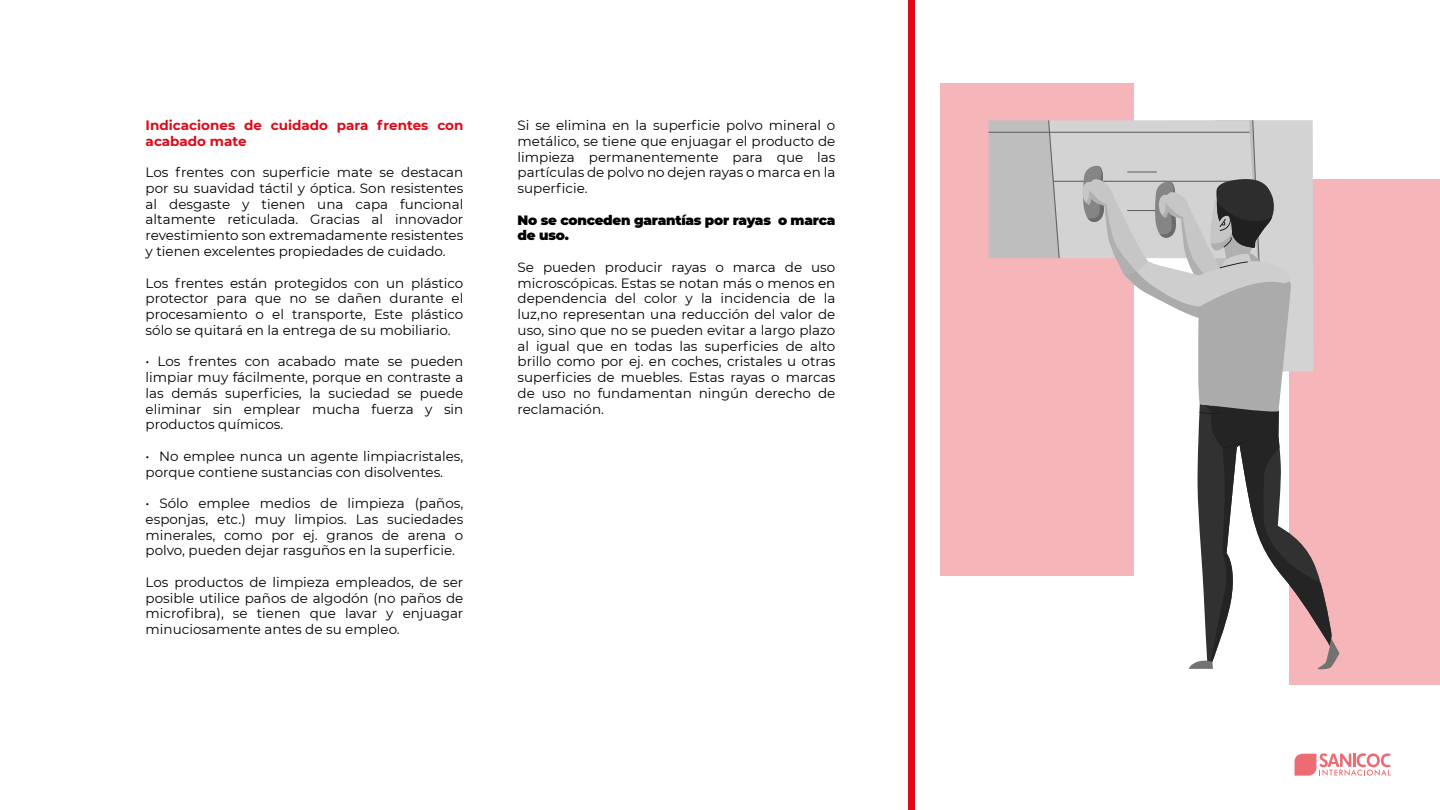
<style>
.page{position:relative;width:1440px;height:810px;background:#fff}
.page>*{position:absolute;margin:0;border:0;box-sizing:border-box;transform-origin:0 0}
.t1{font:13.5px/15.8px "Montserrat";color:#000;text-align:justify}
.t2{font:700 13.5px/15.8px "Montserrat";color:#e10917}
.t3{font:900 13.5px/15.8px "Montserrat";letter-spacing:-.015em;color:#000}
</style>
<div class="page">
<div style="left:941px;top:84px;width:193px;height:492px;background:#f6b5b9"></div>
<div style="left:1289px;top:180px;width:151px;height:505px;background:#f6b5b9"></div>
<hr style="left:988px;top:132px;width:262px;height:1px;background:#636363">
<svg style="left:989px;top:120px;width:350px;height:550px"></svg>
<div style="left:908px;top:0;width:7px;height:810px;background:#e10917"></div>
<svg style="left:1294px;top:753px;width:97px;height:23px"></svg>
<p class="t2" style="left:146px;top:117px;width:319px">Indicaciones de cuidado para frentes con acabado mate</p>
<p class="t1" style="left:146px;top:164px;width:319px">Los frentes con superficie mate se destacan por su suavidad táctil y óptica. Son resistentes al desgaste y tienen una capa funcional altamente reticulada. Gracias al innovador revestimiento son extremadamente resistentes y tienen excelentes propiedades de cuidado.</p>
<p class="t1" style="left:146px;top:274px;width:319px">Los frentes están protegidos con un plástico protector para que no se dañen durante el procesamiento o el transporte, Este plástico sólo se quitará en la entrega de su mobiliario.</p>
<p class="t1" style="left:146px;top:353px;width:319px">• Los frentes con acabado mate se pueden limpiar muy fácilmente, porque en contraste a las demás superficies, la suciedad se puede eliminar sin emplear mucha fuerza y sin productos químicos.</p>
<p class="t1" style="left:146px;top:448px;width:319px">• No emplee nunca un agente limpiacristales, porque contiene sustancias con disolventes.</p>
<p class="t1" style="left:146px;top:495px;width:319px">• Sólo emplee medios de limpieza (paños, esponjas, etc.) muy limpios. Las suciedades minerales, como por ej. granos de arena o polvo, pueden dejar rasguños en la superficie.</p>
<p class="t1" style="left:146px;top:574px;width:319px">Los productos de limpieza empleados, de ser posible utilice paños de algodón (no paños de microfibra), se tienen que lavar y enjuagar minuciosamente antes de su empleo.</p>
<p class="t1" style="left:518px;top:117px;width:319px">Si se elimina en la superficie polvo mineral o metálico, se tiene que enjuagar el producto de limpieza permanentemente para que las partículas de polvo no dejen rayas o marca en la superficie.</p>
<p class="t3" style="left:518px;top:211px;width:319px">No se conceden garantías por rayas o marca de uso.</p>
<p class="t1" style="left:518px;top:259px;width:319px">Se pueden producir rayas o marca de uso microscópicas. Estas se notan más o menos en dependencia del color y la incidencia de la luz,no representan una reducción del valor de uso, sino que no se pueden evitar a largo plazo al igual que en todas las superficies de alto brillo como por ej. en coches, cristales u otras superficies de muebles. Estas rayas o marcas de uso no fundamentan ningún derecho de reclamación.</p>
</div>
